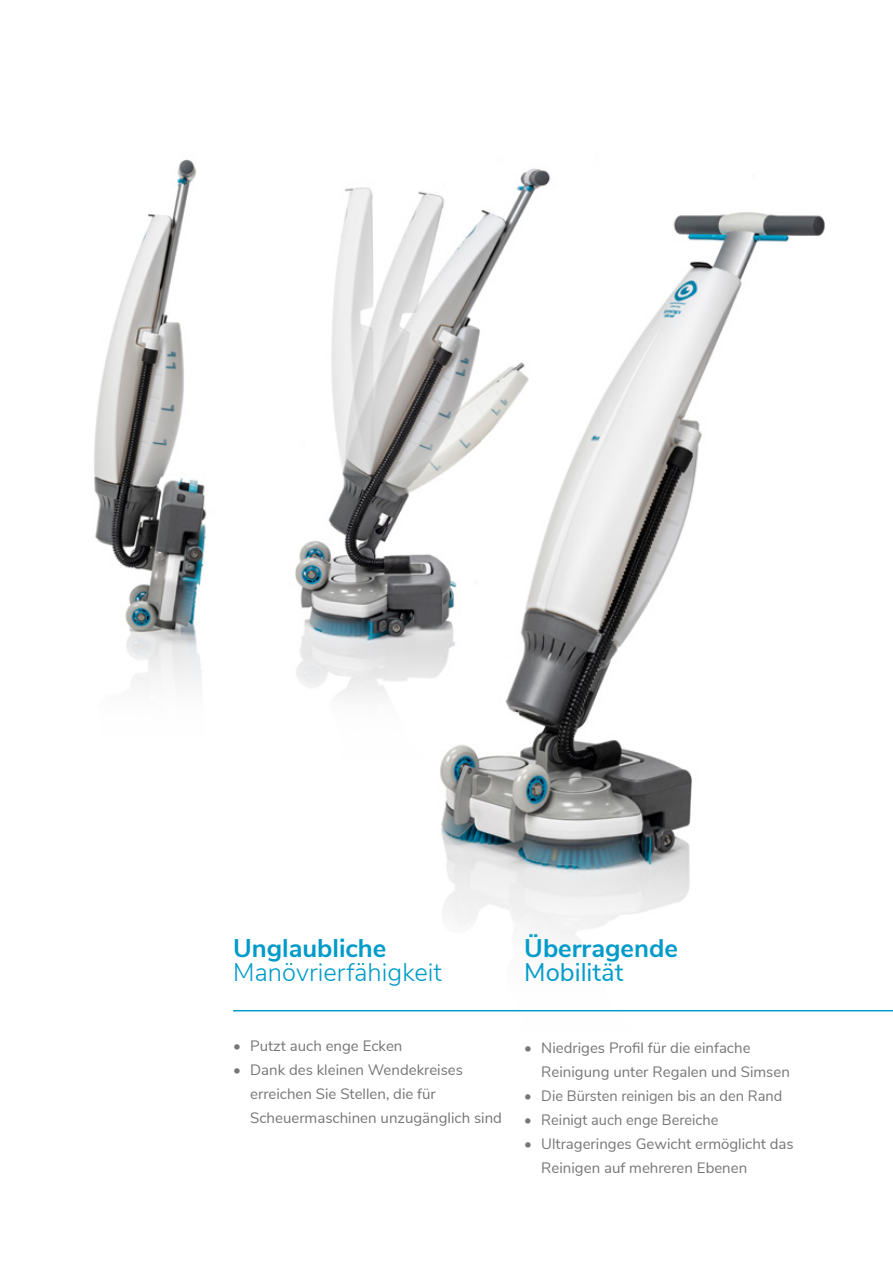
<style>
.page{position:relative;width:893px;height:1263px;background:#fff}
.page>*{position:absolute;margin:0;border:0;box-sizing:border-box;transform-origin:0 0}
.t1{font:700 25.5px "Nunito Sans";color:#009bc9}
.t2{font:300 25.5px "Nunito Sans";color:#009bc9}
.t3{font:25.5px "Nunito Sans";color:#009bc9}
.t4{font:15px/24px "Nunito Sans";color:#767675}
</style>
<div class="page">
<img style="left:321px;top:187px;width:49px;height:511px">
<img style="left:94px;top:159px;width:227px;height:529px">
<img style="left:370px;top:168px;width:509px;height:844px">
<img style="left:864px;top:210px;width:15px;height:242px">
<hr style="left:233px;top:1010px;width:660px;height:1px;background:#009bc9">
<h1 class="t1" style="left:233px;top:929px;width:155px">Unglaubliche</h1>
<h1 class="t2" style="left:233px;top:954px;width:210px">Manövrierfähigkeit</h1>
<p class="t4" style="left:233px;top:1032px;width:171px">• Putzt auch enge Ecken</p>
<p class="t4" style="left:250px;top:1056px;width:253px;text-indent:-17px">• Dank des kleinen Wendekreises erreichen Sie Stellen, die für<br>Scheuermaschinen unzugänglich sind</p>
<h1 class="t1" style="left:524px;top:929px;width:155px">Überragende</h1>
<h1 class="t3" style="left:524px;top:953px;width:101px">Mobilität</h1>
<p class="t4" style="left:541px;top:1035px;width:250px;text-indent:-17px">• Niedriges Profil für die einfache<br>Reinigung unter Regalen und Simsen</p>
<p class="t4" style="left:524px;top:1083px;width:259px">• Die Bürsten reinigen bis an den Rand</p>
<p class="t4" style="left:524px;top:1107px;width:196px">• Reinigt auch enge Bereiche</p>
<p class="t4" style="left:541px;top:1131px;width:254px;text-indent:-17px">• Ultrageringes Gewicht ermöglicht das<br>Reinigen auf mehreren Ebenen</p>
</div>
